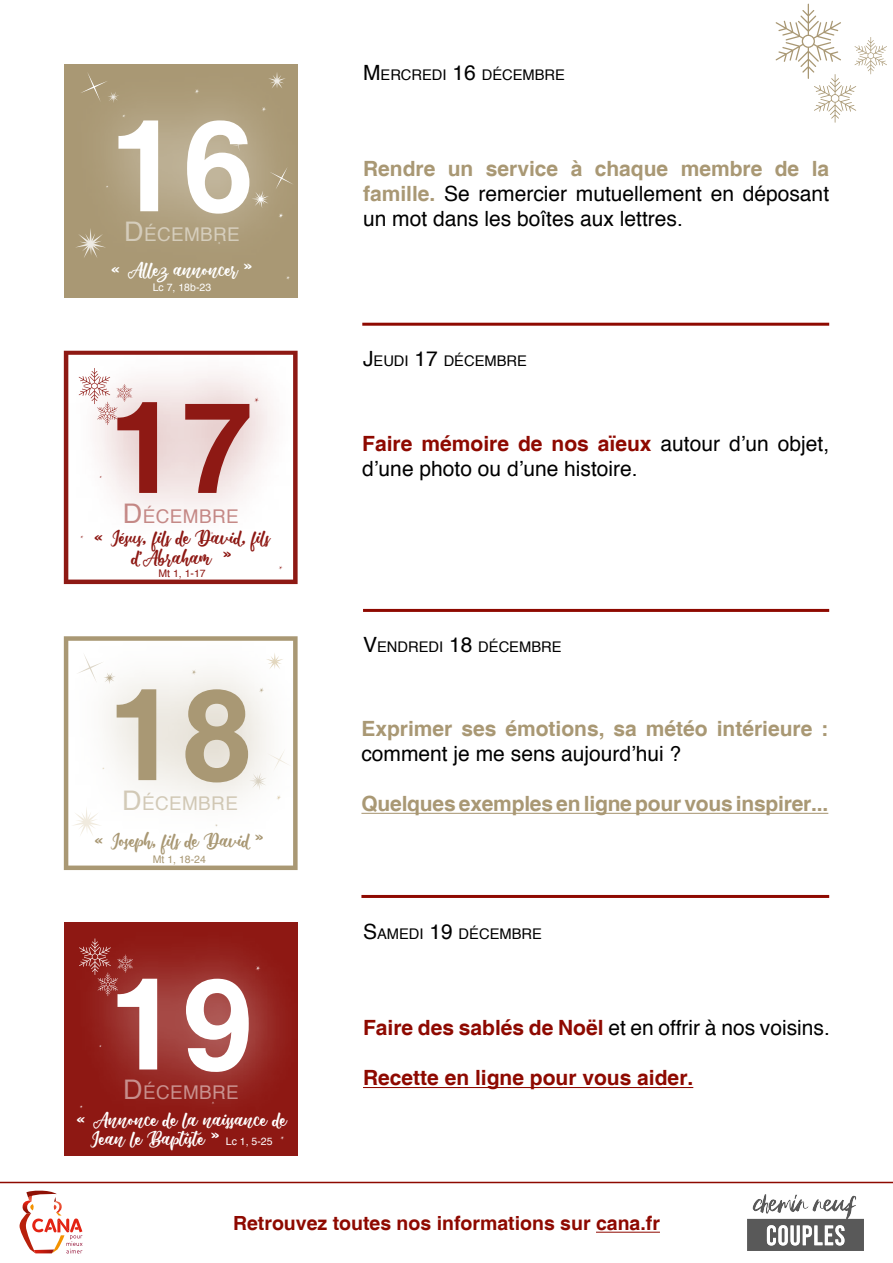
<style>
.page{position:relative;width:893px;height:1263px;background:#fff}
.page>*{position:absolute;margin:0;border:0;box-sizing:border-box;transform-origin:0 0}
.t1{font:700 127.5px "Helvetica";color:#fff}
.t2{font:700 127.5px "Helvetica";color:#8e1914}
.t3{font:700 127.5px "Helvetica";color:#a99874}
.t4{font:24px/19.5px "Menthari";letter-spacing:-.005em;color:#fff}
.t5{font:24px/19.5px "Menthari";letter-spacing:-.01em;color:#8e1914;text-align:center}
.t6{font:24px "Menthari";letter-spacing:-.015em;color:#a99874}
.t7{font:21px/25.2px "Helvetica";color:#000;text-align:justify}
.t8{font:700 21px "Helvetica";letter-spacing:-.01em;color:#a99874}
.t9{font:700 21px "Helvetica";color:#8e0900}
.t10{font:700 19.5px "Helvetica";color:#8e0900}
.t11{font:18.9px "Helvetica";letter-spacing:.02em;color:rgb(255 255 255/.5)}
.t12{font:18.9px "Helvetica";letter-spacing:.02em;color:rgb(142 25 20/.5)}
.t13{font:18.9px "Helvetica";letter-spacing:.02em;color:rgb(169 152 116/.5)}
.t14{font:14.7px "Helvetica";color:#000}
.t15{font:10.5px "Helvetica";color:#fff}
.t16{font:10.5px "Helvetica";color:#a99874}
.t17{font:10.5px "Helvetica";color:#8e1914}
.s1{font-size:27px}
.s2{font-size:21px}
.s3{font-weight:700;color:#a99874}
.s4{font-weight:700;color:#8e0900}
</style>
<div class="page">
<img style="left:64px;top:64px;width:234px;height:221px">
<img style="left:64px;top:351px;width:234px;height:199px">
<img style="left:64px;top:550px;width:234px;height:35px">
<svg style="left:64px;top:636px;width:234px;height:231px"></svg>
<svg style="left:71px;top:806px;width:31px;height:31px"></svg>
<svg style="left:266px;top:652px;width:18px;height:17px"></svg>
<svg style="left:191px;top:669px;width:6px;height:6px"></svg>
<svg style="left:249px;top:748px;width:43px;height:53px"></svg>
<svg style="left:259px;top:687px;width:5px;height:6px"></svg>
<svg style="left:76px;top:652px;width:40px;height:32px"></svg>
<img style="left:64px;top:923px;width:234px;height:233px">
<svg style="left:776px;top:4px;width:111px;height:119px"></svg>
<hr style="left:361px;top:813px;width:467px;height:1px;background:#a99874">
<hr style="left:363px;top:1087px;width:330px;height:1px;background:#8e0900">
<hr style="left:362px;top:323px;width:467px;height:3px;background:#8e0900">
<hr style="left:363px;top:609px;width:466px;height:3px;background:#8e0900">
<hr style="left:361px;top:895px;width:468px;height:3px;background:#8e0900">
<hr style="left:0;top:1182px;width:893px;height:1px;background:#8e0900">
<svg style="left:20px;top:1190px;width:62px;height:63px"></svg>
<img style="left:748px;top:1194px;width:116px;height:56px">
<hr style="left:596px;top:1232px;width:64px;height:1px;background:#8e0900">
<h1 class="t1" style="left:110px;top:89px;width:146px">16</h1>
<p class="t11" style="left:124px;top:220px;width:117px"><span class="s1">D</span>ÉCEMBRE</p>
<p class="t4" style="left:111px;top:261px;width:143px">« Allez annoncer »</p>
<p class="t15" style="left:153px;top:280px;width:60px">Lc 7, 18b-23</p>
<h1 class="t2" style="left:109px;top:370px;width:146px">17</h1>
<p class="t12" style="left:123px;top:501px;width:117px"><span class="s1">D</span>ÉCEMBRE</p>
<p class="t5" style="left:94px;top:528px;width:177px">« Jésus, fils de David, fils d’Abraham »</p>
<p class="t17" style="left:158px;top:565px;width:49px">Mt 1, 1-17</p>
<h1 class="t3" style="left:108px;top:657px;width:146px">18</h1>
<p class="t13" style="left:122px;top:788px;width:117px"><span class="s1">D</span>ÉCEMBRE</p>
<p class="t6" style="left:95px;top:826px;width:171px">« Joseph, fils de David »</p>
<p class="t16" style="left:153px;top:851px;width:55px">Mt 1, 18-24</p>
<h1 class="t1" style="left:109px;top:947px;width:146px">19</h1>
<p class="t11" style="left:123px;top:1078px;width:117px"><span class="s1">D</span>ÉCEMBRE</p>
<p class="t4" style="left:91px;top:1110px;width:198px;text-indent:-14px">« Annonce de la naissance de<br>Jean le Baptiste »</p>
<p class="t15" style="left:226px;top:1133px;width:48px">Lc 1, 5-25</p>
<p class="t14" style="left:363px;top:63px;width:203px"><span class="s2">M</span> ERCREDI <span class="s2">16</span> DÉCEMBRE</p>
<p class="t7" style="left:363px;top:156px;width:468px"><span class="s3">Rendre un service à chaque membre de la famille.</span> Se remercier mutuellement en déposant un mot dans les boîtes aux lettres.</p>
<p class="t14" style="left:363px;top:350px;width:165px"><span class="s2">J</span>EUDI <span class="s2">17</span> DÉCEMBRE</p>
<p class="t7" style="left:362px;top:431px;width:468px"><span class="s4">Faire mémoire de nos aïeux</span> autour d’un objet, d’une photo ou d’une histoire.</p>
<p class="t14" style="left:363px;top:635px;width:200px"><span class="s2">V</span>ENDREDI <span class="s2">18</span> DÉCEMBRE</p>
<p class="t8" style="left:361px;top:715px;width:468px">Exprimer ses émotions, sa météo intérieure :</p>
<p class="t7" style="left:361px;top:741px;width:321px">comment je me sens aujourd’hui ?</p>
<p class="t8" style="left:361px;top:791px;width:468px">Quelques exemples en ligne pour vous inspirer...</p>
<p class="t14" style="left:363px;top:922px;width:180px"><span class="s2">S</span>AMEDI <span class="s2">19</span> DÉCEMBRE</p>
<p class="t7" style="left:363px;top:1016px;width:468px"><span class="s4">Faire des sablés de Noël</span> et en offrir à nos voisins.</p>
<p class="t9" style="left:363px;top:1065px;width:332px">Recette en ligne pour vous aider.</p>
<p class="t10" style="left:233px;top:1211px;width:428px">Retrouvez toutes nos informations sur cana.fr</p>
</div>
